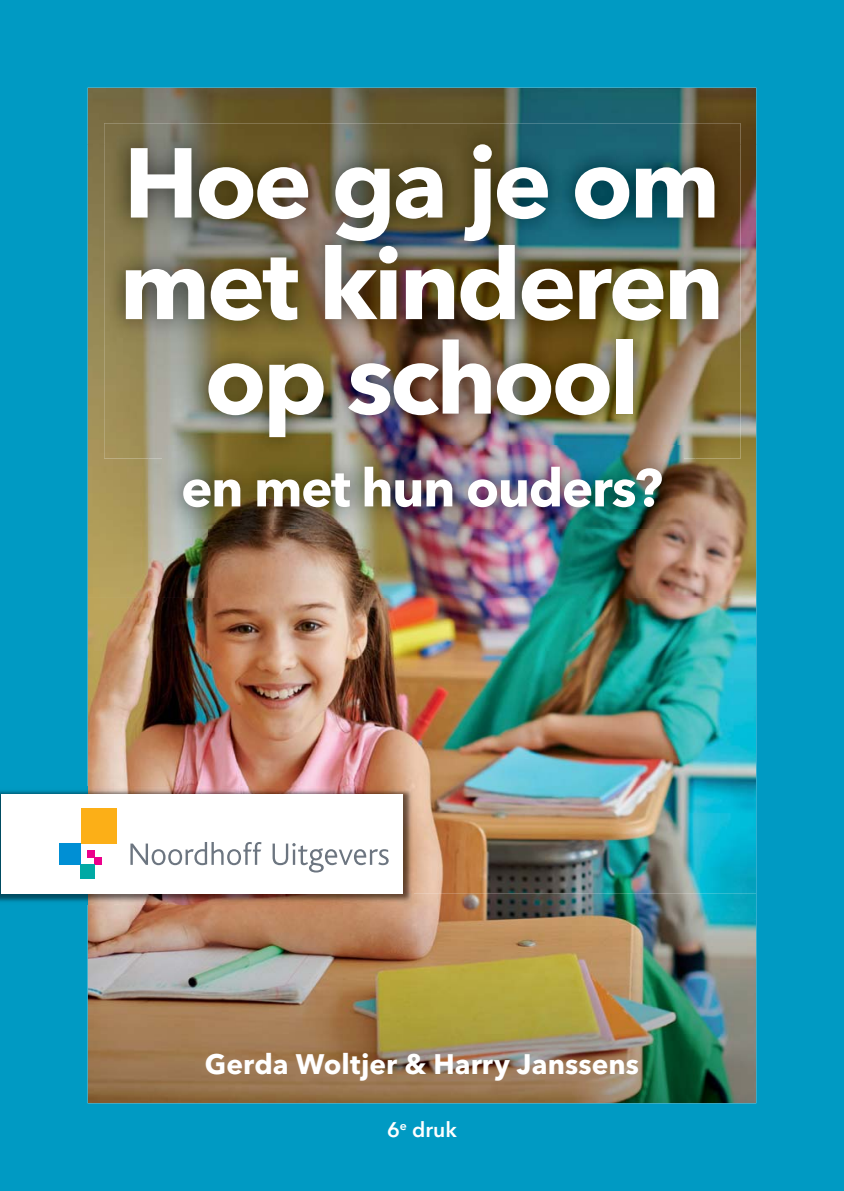
<style>
.page{position:relative;width:844px;height:1191px;background:#fff}
.page>*{position:absolute;margin:0;border:0;box-sizing:border-box;transform-origin:0 0}
.t1{font:700 98px/98px "Avenir Next LT Pro";letter-spacing:-.035em;color:#fff;text-align:center}
.t2{font:700 52.5px "Avenir Next LT Pro";letter-spacing:-.025em;color:#fff}
.t3{font:700 28px "Avenir Next LT Pro";color:#fff}
.t4{font:600 21px "Avenir Next LT Pro";color:#fff}
</style>
<div class="page">
<img style="left:0;top:0;width:843px;height:1191px">
<img style="left:104px;top:123px;width:636px;height:335px">
<img style="left:162px;top:445px;width:520px;height:83px">
<hr style="left:0;top:794px;width:1px;height:99px;background:#fff">
<img style="left:1px;top:786px;width:413px;height:118px">
<div style="left:1px;top:794px;width:401px;height:99px;background:#fff"></div>
<div style="left:95px;top:857px;width:7px;height:8px;background:#ec008c"></div>
<div style="left:88px;top:850px;width:7px;height:7px;background:#ec008c"></div>
<div style="left:81px;top:865px;width:14px;height:14px;background:#00a9a4"></div>
<div style="left:59px;top:843px;width:22px;height:22px;background:#008fd4"></div>
<div style="left:81px;top:808px;width:35px;height:35px;background:#fcaf17"></div>
<svg style="left:130px;top:842px;width:131px;height:23px"></svg>
<svg style="left:272px;top:843px;width:116px;height:29px"></svg>
<p class="t1" style="left:119px;top:139px;width:606px">Hoe ga je om met kinderen op school</p>
<p class="t2" style="left:181px;top:462px;width:483px">en met hun ouders?</p>
<p class="t3" style="left:205px;top:1050px;width:435px">Gerda Woltjer &amp; Harry Janssens</p>
<p class="t4" style="left:387px;top:1121px;width:71px">6<sup>e</sup> druk</p>
</div>
